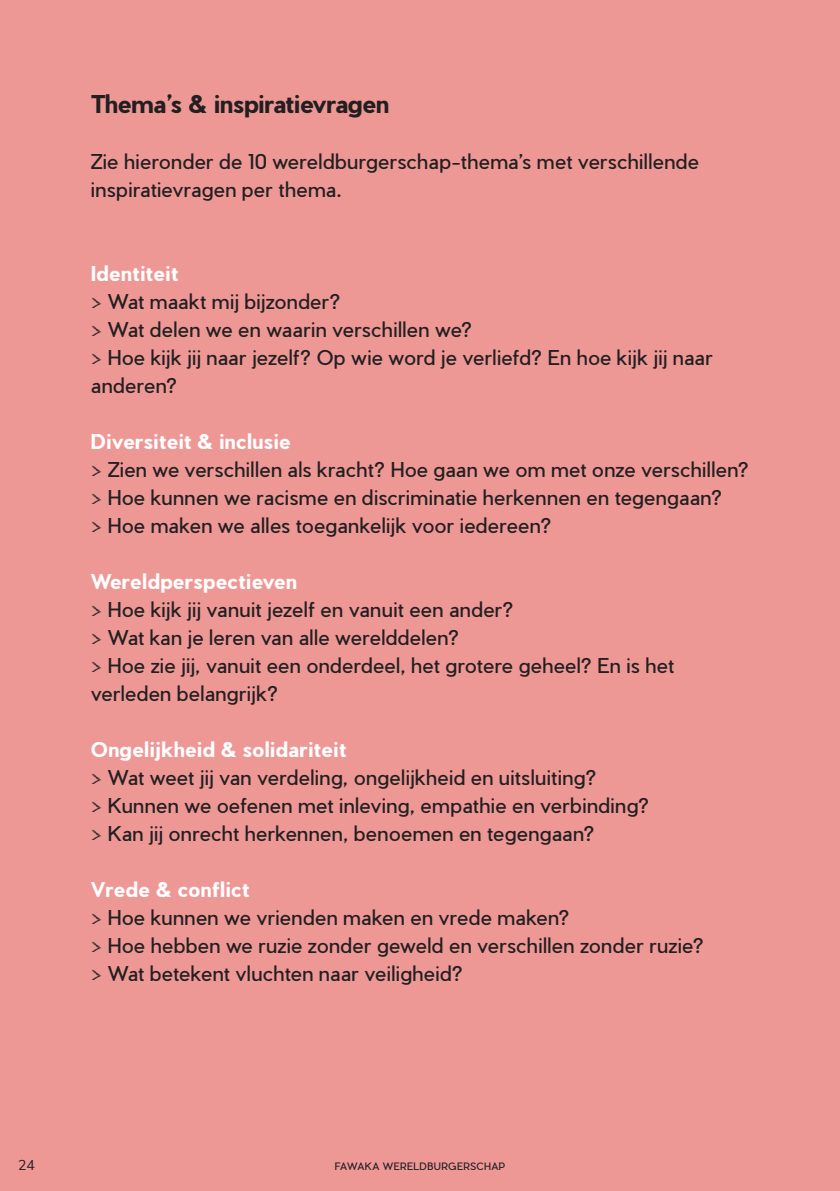
<style>
.page{position:relative;width:840px;height:1191px;background:#fff}
.page>*{position:absolute;margin:0;border:0;box-sizing:border-box;transform-origin:0 0}
.t1{font:700 24px "Pier Sans";color:#231f20}
.t2{font:20px/28px "Pier Sans";letter-spacing:.02em;color:#231f20}
.t3{font:14px "Muli";color:#231f20}
.t4{font:10px "Pier Sans";letter-spacing:.04em;color:#231f20}
.s1{font-weight:700;color:#fff}
.s2{font-family:"Crayon En Folie"}
</style>
<div class="page">
<div style="left:0;top:0;width:839px;height:1191px;background:#ee9896"></div>
<p class="t1" style="left:91px;top:87px;width:299px">Thema’s &amp; inspiratievragen</p>
<p class="t2" style="left:91px;top:148px;width:609px">Zie hieronder de 10 wereldburgerschap-thema’s met verschillende inspiratievragen per thema.</p>
<p class="t2" style="left:91px;top:260px;width:623px"><span class="s1">Identiteit<br></span><span class="s2">&gt;</span> Wat maakt mij bijzonder?<br><span class="s2">&gt;</span> Wat delen we en waarin verschillen we?<br><span class="s2">&gt;</span> Hoe kijk jij naar jezelf? Op wie word je verliefd? En hoe kijk jij naar anderen?</p>
<p class="t2" style="left:91px;top:428px;width:659px"><span class="s1">Diversiteit &amp; inclusie<br></span><span class="s2">&gt;</span> Zien we verschillen als kracht? Hoe gaan we om met onze verschillen? <span class="s2">&gt;</span> Hoe kunnen we racisme en discriminatie herkennen en tegengaan?<br><span class="s2">&gt;</span> Hoe maken we alles toegankelijk voor iedereen?</p>
<p class="t2" style="left:91px;top:568px;width:584px"><span class="s1">Wereldperspectieven<br></span><span class="s2">&gt;</span> Hoe kijk jij vanuit jezelf en vanuit een ander?<br><span class="s2">&gt;</span> Wat kan je leren van alle werelddelen?<br><span class="s2">&gt;</span> Hoe zie jij, vanuit een onderdeel, het grotere geheel? En is het verleden belangrijk?</p>
<p class="t2" style="left:91px;top:736px;width:560px"><span class="s1">Ongelijkheid &amp; solidariteit<br></span><span class="s2">&gt;</span> Wat weet jij van verdeling, ongelijkheid en uitsluiting?<br><span class="s2">&gt;</span> Kunnen we oefenen met inleving, empathie en verbinding? <span class="s2">&gt;</span> Kan jij onrecht herkennen, benoemen en tegengaan?</p>
<p class="t2" style="left:91px;top:876px;width:614px"><span class="s1">Vrede &amp; conflict<br></span><span class="s2">&gt;</span> Hoe kunnen we vrienden maken en vrede maken?<br><span class="s2">&gt;</span> Hoe hebben we ruzie zonder geweld en verschillen zonder ruzie? <span class="s2">&gt;</span> Wat betekent vluchten naar veiligheid?</p>
<p class="t3" style="left:18px;top:1154px;width:18px">24</p>
<p class="t4" style="left:334px;top:1159px;width:172px">FAWAKA WERELDBURGERSCHAP</p>
</div>
